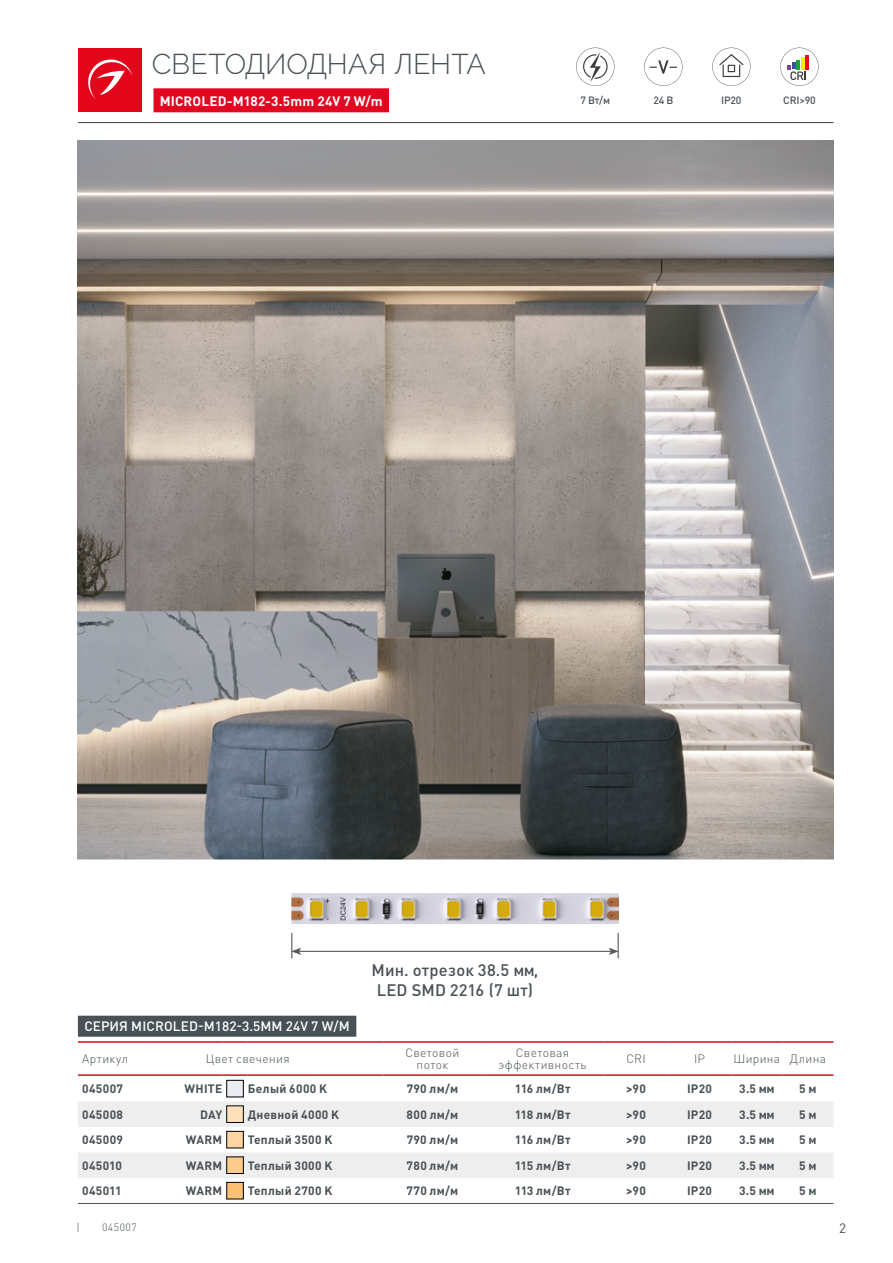
<style>
.page{position:relative;width:893px;height:1263px;background:#fff}
.page>*{position:absolute;margin:0;border:0;box-sizing:border-box;transform-origin:0 0}
.t1{font:300 28.5px "Raleway";color:#485156}
.t2{font:500 16.5px/19.8px "DIN Pro";letter-spacing:.01em;color:#485156;text-align:center}
.t3{font:500 13.5px "DIN Pro";letter-spacing:.005em;color:#fff}
.t4{font:700 13.5px "DIN Pro";letter-spacing:.01em;color:#fff}
.t5{font:13.5px "DIN Pro";color:#485156}
.t6{font:700 12px "DIN Pro";letter-spacing:.025em;color:#485156}
.t7{font:300 12px/12px "DIN Pro";letter-spacing:.03em;color:#485156;text-align:center}
.t8{font:500 10.5px "DIN Pro";letter-spacing:-.02em;color:#485156}
.t9{font:300 10.5px "DIN Pro";letter-spacing:.05em;color:#485156}
</style>
<div class="page">
<div style="left:78px;top:48px;width:64px;height:64px;background:#e3051a"></div>
<svg style="left:88px;top:59px;width:45px;height:40px"></svg>
<hr style="left:78px;top:122px;width:755px;height:1px;background:#485156">
<div style="left:153px;top:88px;width:236px;height:24px;background:#e40521"></div>
<img style="left:78px;top:141px;width:755px;height:718px">
<svg style="left:576px;top:48px;width:38px;height:38px"></svg>
<svg style="left:644px;top:48px;width:38px;height:38px"></svg>
<svg style="left:712px;top:48px;width:38px;height:38px"></svg>
<svg style="left:780px;top:48px;width:39px;height:38px"></svg>
<svg style="left:77px;top:859px;width:757px;height:217px"></svg>
<hr style="left:299px;top:951px;width:312px;height:1px;background:#575756">
<svg style="left:291px;top:933px;width:10px;height:25px"></svg>
<svg style="left:609px;top:933px;width:10px;height:25px"></svg>
<img style="left:291px;top:893px;width:328px;height:30px">
<svg style="left:78px;top:1008px;width:755px;height:66px"></svg>
<svg style="left:78px;top:1101px;width:755px;height:77px;fill:#eee"></svg>
<hr style="left:78px;top:1041px;width:68px;height:2px;background:#e40521">
<hr style="left:146px;top:1041px;width:76px;height:2px;background:#e40521">
<hr style="left:222px;top:1041px;width:26px;height:2px;background:#e40521">
<hr style="left:248px;top:1041px;width:136px;height:2px;background:#e40521">
<hr style="left:384px;top:1041px;width:97px;height:2px;background:#e40521">
<hr style="left:481px;top:1041px;width:123px;height:2px;background:#e40521">
<hr style="left:604px;top:1041px;width:64px;height:2px;background:#e40521">
<hr style="left:668px;top:1041px;width:63px;height:2px;background:#e40521">
<hr style="left:731px;top:1041px;width:51px;height:2px;background:#e40521">
<hr style="left:782px;top:1041px;width:51px;height:2px;background:#e40521">
<hr style="left:78px;top:1074px;width:68px;height:2px;background:#e40521">
<hr style="left:146px;top:1074px;width:76px;height:2px;background:#e40521">
<hr style="left:222px;top:1074px;width:26px;height:2px;background:#e40521">
<hr style="left:248px;top:1074px;width:136px;height:2px;background:#e40521">
<hr style="left:384px;top:1074px;width:97px;height:2px;background:#e40521">
<hr style="left:481px;top:1074px;width:123px;height:2px;background:#e40521">
<hr style="left:604px;top:1074px;width:64px;height:2px;background:#e40521">
<hr style="left:668px;top:1074px;width:63px;height:2px;background:#e40521">
<hr style="left:731px;top:1074px;width:51px;height:2px;background:#e40521">
<hr style="left:782px;top:1074px;width:51px;height:2px;background:#e40521">
<div style="left:78px;top:1016px;width:278px;height:21px;background:#485156"></div>
<div style="left:227px;top:1080px;width:16px;height:17px;background:#eaedf1"></div>
<div style="left:227px;top:1080px;width:17px;height:17px;border:1px solid #000"></div>
<div style="left:227px;top:1106px;width:16px;height:16px;background:#fee0bc"></div>
<div style="left:227px;top:1106px;width:17px;height:17px;border:1px solid #000"></div>
<div style="left:227px;top:1131px;width:16px;height:17px;background:#fdd5a5"></div>
<div style="left:227px;top:1131px;width:17px;height:17px;border:1px solid #000"></div>
<div style="left:227px;top:1157px;width:16px;height:16px;background:#fccb8e"></div>
<div style="left:227px;top:1157px;width:17px;height:17px;border:1px solid #000"></div>
<div style="left:227px;top:1182px;width:16px;height:17px;background:#fac075"></div>
<div style="left:227px;top:1182px;width:17px;height:17px;border:1px solid #000"></div>
<hr style="left:78px;top:1203px;width:755px;height:1px;background:#485156">
<h1 class="t1" style="left:152px;top:48px;width:335px">СВЕТОДИОДНАЯ ЛЕНТА</h1>
<p class="t4" style="left:160px;top:92px;width:224px">MICROLED-M182-3.5mm 24V 7 W/m</p>
<p class="t8" style="left:581px;top:93px;width:31px">7 Вт/м</p>
<p class="t8" style="left:653px;top:93px;width:21px">24 В</p>
<p class="t8" style="left:721px;top:93px;width:22px">IP20</p>
<p class="t8" style="left:783px;top:93px;width:34px">CRI&gt;90</p>
<h2 class="t2" style="left:372px;top:959px;width:168px">Мин. отрезок 38.5 мм,<br>LED SMD 2216 (7 шт)</h2>
<p class="t3" style="left:84px;top:1017px;width:267px">СЕРИЯ MICROLED-M182-3.5MM 24V 7 W/M</p>
<p class="t7" style="left:82px;top:1052px;width:47px">Артикул</p>
<p class="t7" style="left:206px;top:1052px;width:85px">Цвет свечения</p>
<p class="t7" style="left:405px;top:1046px;width:55px">Световой поток</p>
<p class="t7" style="left:499px;top:1046px;width:89px">Световая эффективность</p>
<p class="t7" style="left:626px;top:1052px;width:21px">CRI</p>
<p class="t7" style="left:694px;top:1052px;width:12px">IP</p>
<p class="t7" style="left:733px;top:1052px;width:94px">Ширина Длина</p>
<p class="t6" style="left:82px;top:1081px;width:42px">045007</p>
<p class="t6" style="left:185px;top:1081px;width:39px">WHITE</p>
<p class="t6" style="left:248px;top:1081px;width:81px">Белый 6000 K</p>
<p class="t6" style="left:407px;top:1081px;width:53px">790 лм/м</p>
<p class="t6" style="left:515px;top:1081px;width:57px">116 лм/Вт</p>
<p class="t6" style="left:626px;top:1081px;width:21px">&gt;90</p>
<p class="t6" style="left:687px;top:1081px;width:26px">IP20</p>
<p class="t6" style="left:739px;top:1081px;width:37px">3.5 мм</p>
<p class="t6" style="left:799px;top:1081px;width:19px">5 м</p>
<p class="t6" style="left:82px;top:1106px;width:42px">045008</p>
<p class="t6" style="left:200px;top:1106px;width:24px">DAY</p>
<p class="t6" style="left:248px;top:1106px;width:93px">Дневной 4000 K</p>
<p class="t6" style="left:407px;top:1106px;width:53px">800 лм/м</p>
<p class="t6" style="left:515px;top:1106px;width:57px">118 лм/Вт</p>
<p class="t6" style="left:626px;top:1106px;width:21px">&gt;90</p>
<p class="t6" style="left:687px;top:1106px;width:26px">IP20</p>
<p class="t6" style="left:739px;top:1106px;width:37px">3.5 мм</p>
<p class="t6" style="left:799px;top:1106px;width:19px">5 м</p>
<p class="t6" style="left:82px;top:1132px;width:42px">045009</p>
<p class="t6" style="left:186px;top:1132px;width:38px">WARM</p>
<p class="t6" style="left:248px;top:1132px;width:86px">Теплый 3500 K</p>
<p class="t6" style="left:407px;top:1132px;width:53px">790 лм/м</p>
<p class="t6" style="left:515px;top:1132px;width:57px">116 лм/Вт</p>
<p class="t6" style="left:626px;top:1132px;width:21px">&gt;90</p>
<p class="t6" style="left:687px;top:1132px;width:26px">IP20</p>
<p class="t6" style="left:739px;top:1132px;width:37px">3.5 мм</p>
<p class="t6" style="left:799px;top:1132px;width:19px">5 м</p>
<p class="t6" style="left:82px;top:1157px;width:41px">045010</p>
<p class="t6" style="left:186px;top:1157px;width:38px">WARM</p>
<p class="t6" style="left:248px;top:1157px;width:86px">Теплый 3000 K</p>
<p class="t6" style="left:407px;top:1157px;width:53px">780 лм/м</p>
<p class="t6" style="left:515px;top:1157px;width:57px">115 лм/Вт</p>
<p class="t6" style="left:626px;top:1157px;width:21px">&gt;90</p>
<p class="t6" style="left:687px;top:1157px;width:26px">IP20</p>
<p class="t6" style="left:739px;top:1157px;width:37px">3.5 мм</p>
<p class="t6" style="left:799px;top:1157px;width:19px">5 м</p>
<p class="t6" style="left:82px;top:1183px;width:41px">045011</p>
<p class="t6" style="left:186px;top:1183px;width:38px">WARM</p>
<p class="t6" style="left:248px;top:1183px;width:86px">Теплый 2700 K</p>
<p class="t6" style="left:407px;top:1183px;width:53px">770 лм/м</p>
<p class="t6" style="left:515px;top:1183px;width:57px">113 лм/Вт</p>
<p class="t6" style="left:626px;top:1183px;width:21px">&gt;90</p>
<p class="t6" style="left:687px;top:1183px;width:26px">IP20</p>
<p class="t6" style="left:739px;top:1183px;width:37px">3.5 мм</p>
<p class="t6" style="left:799px;top:1183px;width:19px">5 м</p>
<p class="t9" style="left:77px;top:1220px;width:5px">|</p>
<p class="t9" style="left:102px;top:1220px;width:36px">045007</p>
<p class="t5" style="left:839px;top:1219px;width:9px">2</p>
</div>
